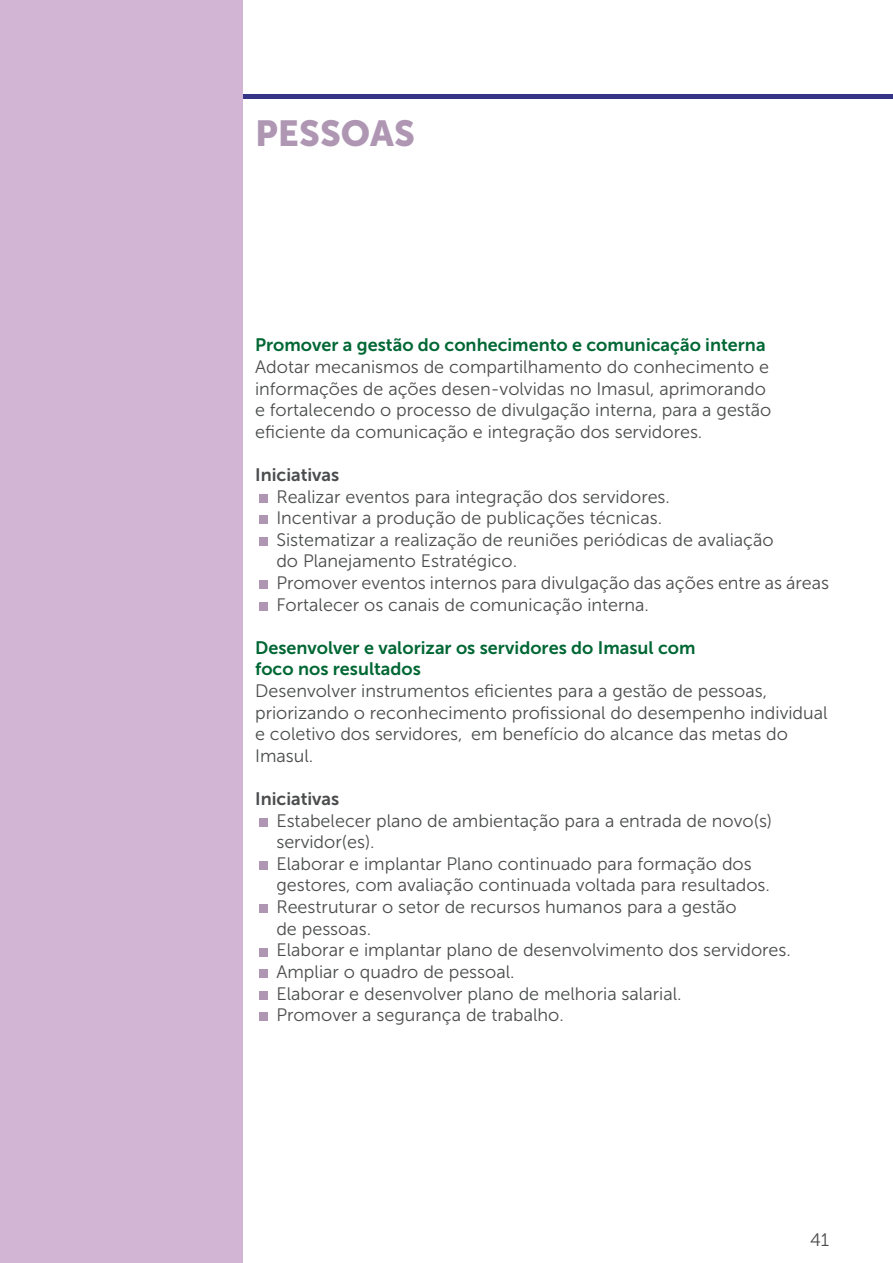
<style>
.page{position:relative;width:893px;height:1263px;background:#fff}
.page>*{position:absolute;margin:0;border:0;box-sizing:border-box;transform-origin:0 0}
.t1{font:36px "Museo Sans 900";color:#af97b4}
.t2{font:18px/21.6px "Museo Sans 300";color:#4b4c4d}
.t3{font:18px/21.6px "Museo Sans 700";color:#006734}
.t4{font:18px "Museo Sans 700";color:#4b4c4d}
</style>
<div class="page">
<div style="left:259px;top:494px;width:9px;height:9px;background:#af97b4"></div>
<div style="left:259px;top:516px;width:9px;height:8px;background:#af97b4"></div>
<div style="left:259px;top:537px;width:9px;height:9px;background:#af97b4"></div>
<div style="left:259px;top:580px;width:9px;height:9px;background:#af97b4"></div>
<div style="left:259px;top:602px;width:9px;height:9px;background:#af97b4"></div>
<div style="left:259px;top:818px;width:9px;height:9px;background:#af97b4"></div>
<div style="left:259px;top:861px;width:9px;height:9px;background:#af97b4"></div>
<div style="left:259px;top:904px;width:9px;height:9px;background:#af97b4"></div>
<div style="left:259px;top:948px;width:9px;height:8px;background:#af97b4"></div>
<div style="left:259px;top:969px;width:9px;height:9px;background:#af97b4"></div>
<div style="left:259px;top:991px;width:9px;height:8px;background:#af97b4"></div>
<div style="left:259px;top:1012px;width:9px;height:9px;background:#af97b4"></div>
<hr style="left:0;top:94px;width:893px;height:4px;background:#353487">
<div style="left:0;top:0;width:242px;height:1263px;background:#d2b5d5"></div>
<h1 class="t1" style="left:255px;top:113px;width:161px">PESSOAS</h1>
<p class="t3" style="left:255px;top:334px;width:512px">Promover a gestão do conhecimento e comunicação interna</p>
<p class="t2" style="left:255px;top:356px;width:518px">Adotar mecanismos de compartilhamento do conhecimento e informações de ações desen-volvidas no Imasul, aprimorando e fortalecendo o processo de divulgação interna, para a gestão eficiente da comunicação e integração dos servidores.</p>
<p class="t4" style="left:255px;top:465px;width:86px">Iniciativas</p>
<p class="t2" style="left:276px;top:486px;width:554px">Realizar eventos para integração dos servidores.<br>Incentivar a produção de publicações técnicas.<br>Sistematizar a realização de reuniões periódicas de avaliação<br>do Planejamento Estratégico.<br>Promover eventos internos para divulgação das ações entre as áreas Fortalecer os canais de comunicação interna.</p>
<p class="t3" style="left:255px;top:637px;width:442px">Desenvolver e valorizar os servidores do Imasul com foco nos resultados</p>
<p class="t2" style="left:255px;top:680px;width:574px">Desenvolver instrumentos eficientes para a gestão de pessoas, priorizando o reconhecimento profissional do desempenho individual e coletivo dos servidores, em benefício do alcance das metas do Imasul.</p>
<p class="t4" style="left:255px;top:789px;width:86px">Iniciativas</p>
<p class="t2" style="left:276px;top:810px;width:516px">Estabelecer plano de ambientação para a entrada de novo(s) servidor(es).<br>Elaborar e implantar Plano continuado para formação dos gestores, com avaliação continuada voltada para resultados.<br>Reestruturar o setor de recursos humanos para a gestão<br>de pessoas.<br>Elaborar e implantar plano de desenvolvimento dos servidores.<br>Ampliar o quadro de pessoal.<br>Elaborar e desenvolver plano de melhoria salarial.<br>Promover a segurança de trabalho.</p>
<p class="t2" style="left:810px;top:1229px;width:21px">41</p>
</div>
